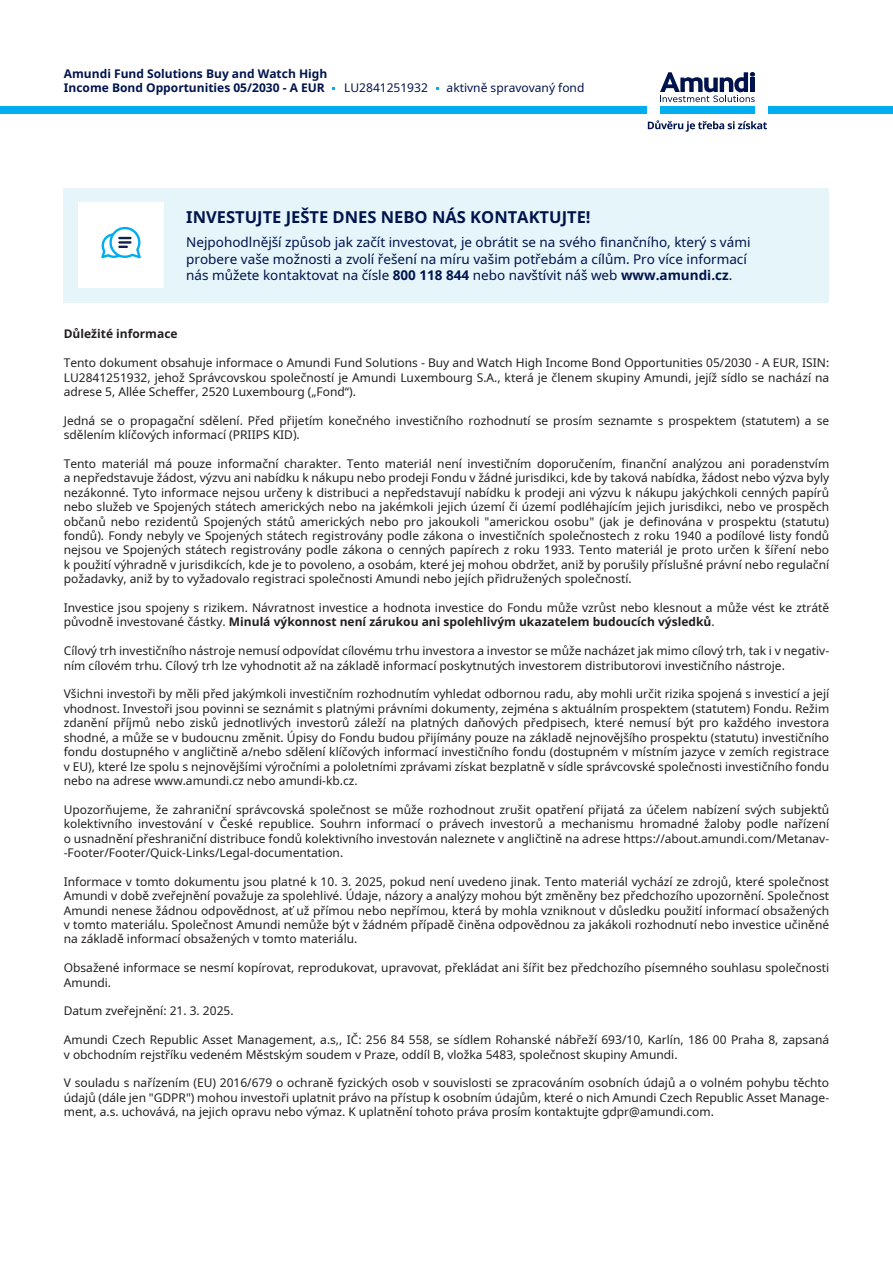
<style>
.page{position:relative;width:893px;height:1263px;background:#fff}
.page>*{position:absolute;margin:0;border:0;box-sizing:border-box;transform-origin:0 0}
.t1{font:700 16.5px "Noto Sans";color:#00134d}
.t2{font:13.5px/16.2px "Noto Sans";color:#00134d}
.t3{font:12px/14.4px "Noto Sans";color:#231f20;text-align:justify}
.t4{font:700 12px/14.4px "Noto Sans";color:#00134d}
.t5{font:12px "Noto Sans";color:#00134d}
.t6{font:700 12px "Noto Sans";color:#231f20}
.s1{font-weight:700}
</style>
<div class="page">
<div style="left:0;top:107px;width:646px;height:7px;background:#00aeef"></div>
<svg style="left:660px;top:72px;width:95px;height:30px"></svg>
<div style="left:660px;top:107px;width:95px;height:7px;background:#00aeef"></div>
<svg style="left:648px;top:120px;width:119px;height:12px"></svg>
<div style="left:769px;top:107px;width:124px;height:7px;background:#00aeef"></div>
<div style="left:64px;top:188px;width:765px;height:114px;background:#e5f5fa"></div>
<div style="left:78px;top:202px;width:86px;height:86px;background:#fff"></div>
<svg style="left:101px;top:227px;width:40px;height:31px"></svg>
<p class="t4" style="left:64px;top:66px;width:265px">Amundi Fund Solutions Buy and Watch High<br>Income Bond Opportunities 05/2030 - A EUR</p>
<p class="t5" style="left:344px;top:79px;width:85px">LU2841251932</p>
<p class="t5" style="left:447px;top:79px;width:139px">aktivně spravovaný fond</p>
<h1 class="t1" style="left:186px;top:206px;width:406px">INVESTUJTE JEŠTE DNES NEBO NÁS KONTAKTUJTE!</h1>
<p class="t2" style="left:186px;top:235px;width:566px">Nejpohodlnější způsob jak začít investovat, je obrátit se na svého finančního, který s vámi probere vaše možnosti a zvolí řešení na míru vašim potřebám a cílům. Pro více informací nás můžete kontaktovat na čísle <span class="s1">800 118 844</span> nebo navštívit náš web <span class="s1">www.amundi.cz</span>.</p>
<p class="t6" style="left:64px;top:326px;width:115px">Důležité informace</p>
<p class="t3" style="left:64px;top:356px;width:767px">Tento dokument obsahuje informace o Amundi Fund Solutions - Buy and Watch High Income Bond Opportunities 05/2030 - A EUR, ISIN:<br>LU2841251932, jehož Správcovskou společností je Amundi Luxembourg S.A., která je členem skupiny Amundi, jejíž sídlo se nachází na adrese 5, Allée Scheffer, 2520 Luxembourg („Fond“).</p>
<p class="t3" style="left:64px;top:414px;width:767px">Jedná se o propagační sdělení. Před přijetím konečného investičního rozhodnutí se prosím seznamte s prospektem (statutem) a se sdělením klíčových informací (PRIIPS KID).</p>
<p class="t3" style="left:64px;top:457px;width:767px">Tento materiál má pouze informační charakter. Tento materiál není investičním doporučením, finanční analýzou ani poradenstvím a nepředstavuje žádost, výzvu ani nabídku k nákupu nebo prodeji Fondu v žádné jurisdikci, kde by taková nabídka, žádost nebo výzva byly nezákonné. Tyto informace nejsou určeny k distribuci a nepředstavují nabídku k prodeji ani výzvu k nákupu jakýchkoli cenných papírů nebo služeb ve Spojených státech amerických nebo na jakémkoli jejich území či území podléhajícím jejich jurisdikci, nebo ve prospěch občanů nebo rezidentů Spojených států amerických nebo pro jakoukoli "americkou osobu" (jak je definována v prospektu (statutu) fondů). Fondy nebyly ve Spojených státech registrovány podle zákona o investičních společnostech z roku 1940 a podílové listy fondů nejsou ve Spojených státech registrovány podle zákona o cenných papírech z roku 1933. Tento materiál je proto určen k šíření nebo k použití výhradně v jurisdikcích, kde je to povoleno, a osobám, které jej mohou obdržet, aniž by porušily příslušné právní nebo regulační požadavky, aniž by to vyžadovalo registraci společnosti Amundi nebo jejích přidružených společností.</p>
<p class="t3" style="left:64px;top:601px;width:767px">Investice jsou spojeny s rizikem. Návratnost investice a hodnota investice do Fondu může vzrůst nebo klesnout a může vést ke ztrátě původně investované částky. <span class="s1">Minulá výkonnost není zárukou ani spolehlivým ukazatelem budoucích výsledků</span>.</p>
<p class="t3" style="left:64px;top:644px;width:767px">Cílový trh investičního nástroje nemusí odpovídat cílovému trhu investora a investor se může nacházet jak mimo cílový trh, tak i v negativ&shy;ním cílovém trhu. Cílový trh lze vyhodnotit až na základě informací poskytnutých investorem distributorovi investičního nástroje.</p>
<p class="t3" style="left:64px;top:687px;width:767px">Všichni investoři by měli před jakýmkoli investičním rozhodnutím vyhledat odbornou radu, aby mohli určit rizika spojená s investicí a její vhodnost. Investoři jsou povinni se seznámit s platnými právními dokumenty, zejména s aktuálním prospektem (statutem) Fondu. Režim zdanění příjmů nebo zisků jednotlivých investorů záleží na platných daňových předpisech, které nemusí být pro každého investora shodné, a může se v budoucnu změnit. Úpisy do Fondu budou přijímány pouze na základě nejnovějšího prospektu (statutu) investičního fondu dostupného v angličtině a/nebo sdělení klíčových informací investičního fondu (dostupném v místním jazyce v zemích registrace v EU), které lze spolu s nejnovějšími výročními a pololetními zprávami získat bezplatně v sídle správcovské společnosti investičního fondu nebo na adrese www.amundi.cz nebo amundi-kb.cz.</p>
<p class="t3" style="left:64px;top:802px;width:767px">Upozorňujeme, že zahraniční správcovská společnost se může rozhodnout zrušit opatření přijatá za účelem nabízení svých subjektů kolektivního investování v České republice. Souhrn informací o právech investorů a mechanismu hromadné žaloby podle nařízení o usnadnění přeshraniční distribuce fondů kolektivního investován naleznete v angličtině na adrese https://about.amundi.com/Metanav--Footer/Footer/Quick-Links/Legal-documentation.</p>
<p class="t3" style="left:64px;top:874px;width:767px">Informace v tomto dokumentu jsou platné k 10. 3. 2025, pokud není uvedeno jinak. Tento materiál vychází ze zdrojů, které společnost Amundi v době zveřejnění považuje za spolehlivé. Údaje, názory a analýzy mohou být změněny bez předchozího upozornění. Společnost Amundi nenese žádnou odpovědnost, ať už přímou nebo nepřímou, která by mohla vzniknout v důsledku použití informací obsažených v tomto materiálu. Společnost Amundi nemůže být v žádném případě činěna odpovědnou za jakákoli rozhodnutí nebo investice učiněné na základě informací obsažených v tomto materiálu.</p>
<p class="t3" style="left:64px;top:961px;width:767px">Obsažené informace se nesmí kopírovat, reprodukovat, upravovat, překládat ani šířit bez předchozího písemného souhlasu společnosti<br>Amundi.</p>
<p class="t3" style="left:64px;top:1004px;width:171px">Datum zveřejnění: 21. 3. 2025.</p>
<p class="t3" style="left:64px;top:1033px;width:767px">Amundi Czech Republic Asset Management, a.s,, IČ: 256 84 558, se sídlem Rohanské nábřeží 693/10, Karlín, 186 00 Praha 8, zapsaná v obchodním rejstříku vedeném Městským soudem v Praze, oddíl B, vložka 5483, společnost skupiny Amundi.</p>
<p class="t3" style="left:64px;top:1076px;width:767px">V souladu s nařízením (EU) 2016/679 o ochraně fyzických osob v souvislosti se zpracováním osobních údajů a o volném pohybu těchto údajů (dále jen "GDPR") mohou investoři uplatnit právo na přístup k osobním údajům, které o nich Amundi Czech Republic Asset Manage&shy;ment, a.s. uchovává, na jejich opravu nebo výmaz. K uplatnění tohoto práva prosím kontaktujte gdpr@amundi.com.</p>
</div>
